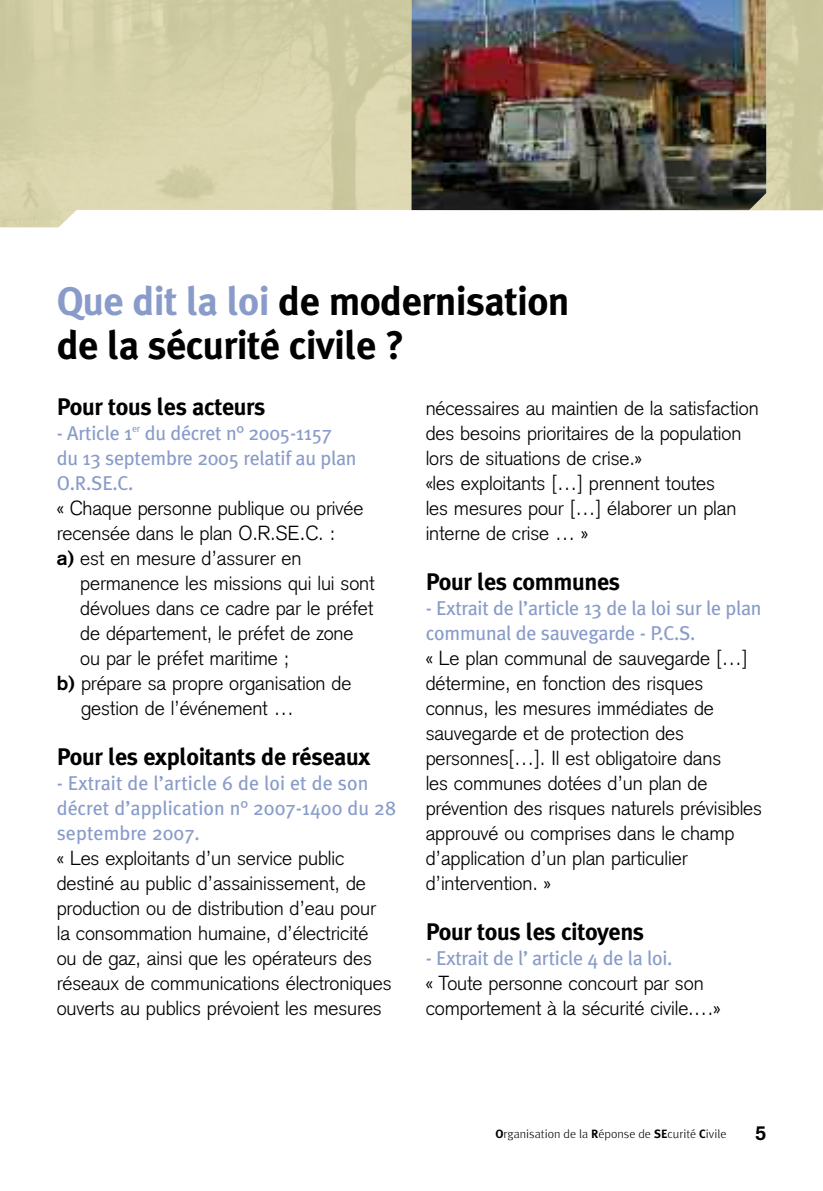
<style>
.page{position:relative;width:823px;height:1191px;background:#fff}
.page>*{position:absolute;margin:0;border:0;box-sizing:border-box;transform-origin:0 0}
.t1{font:700 40px/44px "Meta Plus";letter-spacing:-.015em;color:#000}
.t2{font:700 24px "Meta Plus";letter-spacing:-.015em;color:#000}
.t3{font:300 20px/25px "Akzidenz Grotesk";letter-spacing:-.005em;color:#000}
.t4{font:20px/25px "Meta Plus";letter-spacing:-.015em;color:#899cc9}
.t5{font:700 20px "Akzidenz Grotesk";color:#000}
.t6{font:300 12px "Meta";color:#000}
.s1{color:#899cc9}
.s2{font-weight:700}
.s3{font-family:"Meta Plus";font-weight:700}
</style>
<div class="page">
<img style="left:0;top:0;width:822px;height:227px">
<img style="left:411px;top:0;width:354px;height:210px">
<h1 class="t1" style="left:57px;top:279px;width:514px"><span class="s1">Que dit la loi</span> de modernisation de la sécurité civile ?</h1>
<p class="t2" style="left:57px;top:392px;width:210px">Pour tous les acteurs</p>
<p class="t4" style="left:57px;top:420px;width:301px">- Article 1<sup>er</sup> du décret n° 2005-1157 du 13 septembre 2005 relatif au plan<br>O.R.SE.C.</p>
<p class="t3" style="left:57px;top:497px;width:308px">« Chaque personne publique ou privée recensée dans le plan O.R.SE.C. :<br><span class="s2">a)</span> est en mesure d’assurer en</p>
<p class="t3" style="left:80px;top:572px;width:296px">permanence les missions qui lui sont</p>
<p class="t3" style="left:80px;top:597px;width:294px">dévolues dans ce cadre par le préfet</p>
<p class="t3" style="left:80px;top:622px;width:274px">de département, le préfet de zone</p>
<p class="t3" style="left:80px;top:647px;width:210px">ou par le préfet maritime ;</p>
<p class="t3" style="left:57px;top:672px;width:296px"><span class="s2">b)</span> prépare sa propre organisation de</p>
<p class="t3" style="left:81px;top:697px;width:214px">gestion de l’événement …</p>
<p class="t2" style="left:57px;top:742px;width:315px">Pour les exploitants de réseaux</p>
<p class="t4" style="left:57px;top:770px;width:340px">- Extrait de l’article 6 de loi et de son décret d’application n° 2007-1400 du 28 septembre 2007.</p>
<p class="t3" style="left:57px;top:847px;width:336px">« Les exploitants d’un service public destiné au public d’assainissement, de production ou de distribution d’eau pour la consommation humaine, d’électricité ou de gaz, ainsi que les opérateurs des réseaux de communications électroniques ouverts au publics prévoient les mesures</p>
<p class="t3" style="left:425px;top:398px;width:334px">nécessaires au maintien de la satisfaction des besoins prioritaires de la population lors de situations de crise.»<br>«les exploitants […] prennent toutes<br>les mesures pour […] élaborer un plan interne de crise … »</p>
<p class="t2" style="left:425px;top:568px;width:196px">Pour les communes</p>
<p class="t4" style="left:425px;top:596px;width:337px">- Extrait de l’article 13 de la loi sur le plan communal de sauvegarde - P.C.S.</p>
<p class="t3" style="left:425px;top:648px;width:338px">« Le plan communal de sauvegarde […] détermine, en fonction des risques connus, les mesures immédiates de sauvegarde et de protection des personnes[…]. Il est obligatoire dans<br>les communes dotées d’un plan de prévention des risques naturels prévisibles approuvé ou comprises dans le champ d’application d’un plan particulier d’intervention. »</p>
<p class="t2" style="left:425px;top:918px;width:220px">Pour tous les citoyens</p>
<p class="t4" style="left:425px;top:946px;width:248px">- Extrait de l’ article 4 de la loi.</p>
<p class="t3" style="left:425px;top:973px;width:296px">« Toute personne concourt par son comportement à la sécurité civile.…»</p>
<p class="t6" style="left:495px;top:1129px;width:232px"><span class="s3">O</span>rganisation de la <span class="s3">R</span>éponse de <span class="s3">SE</span>curité <span class="s3">C</span>ivile</p>
<p class="t5" style="left:754px;top:1125px;width:13px">5</p>
</div>
